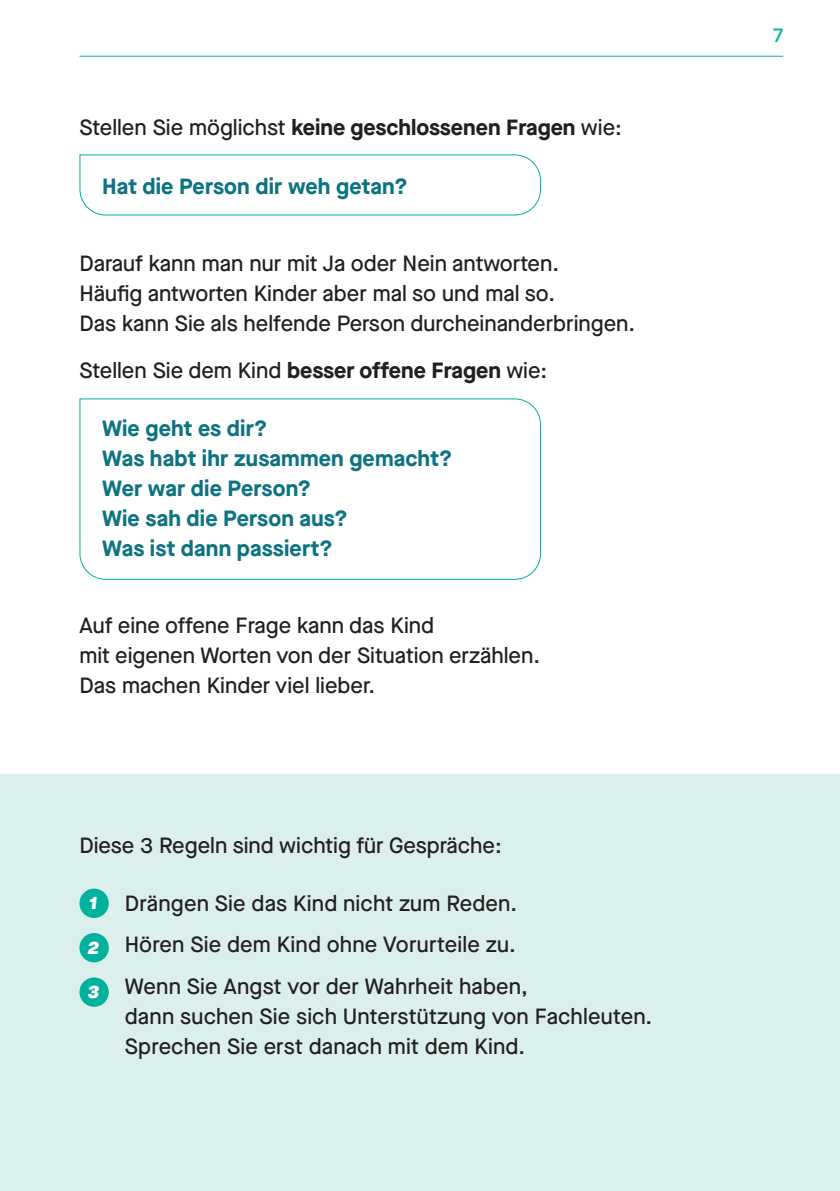
<style>
.page{position:relative;width:840px;height:1191px;background:#fff}
.page>*{position:absolute;margin:0;border:0;box-sizing:border-box;transform-origin:0 0}
.HL_2{font:500 22px/30px "Maison Neue";color:#231f20}
.HL_2-2{font:700 22px/30px "Maison Neue";letter-spacing:.005em;color:#0e7381}
.blau{font:700 22px "Maison Neue";color:#231f20}
.Fließtext{font:500 22px "Maison Neue";color:#231f20}
.blau-2{font:700 22px "Maison Neue";letter-spacing:.005em;color:#0e7381}
.t1{font:500 20px "Maison Neue";color:#00b19d}
.t2{font:17.8px "GT Walsheim Bl Ob";color:#fff}
.s1{font-weight:500}
.s2{font-weight:700}
</style>
<div class="page">
<svg style="left:79px;top:154px;width:462px;height:62px"></svg>
<svg style="left:79px;top:398px;width:462px;height:182px"></svg>
<div style="left:0;top:774px;width:839px;height:417px;background:#dbefec"></div>
<div style="left:79px;top:888px;width:30px;height:30px;background:#00b19d;border-radius:50%"></div>
<div style="left:79px;top:977px;width:30px;height:29px;background:#00b19d;border-radius:50%"></div>
<div style="left:79px;top:933px;width:30px;height:29px;background:#00b19d;border-radius:50%"></div>
<hr style="left:79px;top:56px;width:703px;height:1px;background:#00b19d">
<p class="blau" style="left:79px;top:112px;width:543px"><span class="s1">Stellen Sie möglichst</span> keine geschlossenen Fragen <span class="s1">wie:</span></p>
<p class="blau-2" style="left:102px;top:170px;width:307px">Hat die Person dir weh getan?</p>
<p class="HL_2" style="left:79px;top:248px;width:557px">Darauf kann man nur mit Ja oder Nein antworten.<br>Häufig antworten Kinder aber mal so und mal so.<br>Das kann Sie als helfende Person durcheinanderbringen.</p>
<p class="HL_2" style="left:79px;top:355px;width:469px">Stellen Sie dem Kind <span class="s2">besser offene Fragen</span> wie:</p>
<p class="HL_2-2" style="left:102px;top:413px;width:352px">Wie geht es dir?<br>Was habt ihr zusammen gemacht?<br>Wer war die Person?<br>Wie sah die Person aus?<br>Was ist dann passiert?</p>
<p class="HL_2" style="left:79px;top:610px;width:462px">Auf eine offene Frage kann das Kind<br>mit eigenen Worten von der Situation erzählen.<br>Das machen Kinder viel lieber.</p>
<p class="Fließtext" style="left:79px;top:830px;width:423px">Diese 3 Regeln sind wichtig für Gespräche:</p>
<p class="HL_2" style="left:125px;top:888px;width:393px">Drängen Sie das Kind nicht zum Reden.</p>
<p class="HL_2" style="left:125px;top:929px;width:392px">Hören Sie dem Kind ohne Vorurteile zu.</p>
<p class="HL_2" style="left:125px;top:970px;width:528px">Wenn Sie Angst vor der Wahrheit haben,<br>dann suchen Sie sich Unterstützung von Fachleuten.<br>Sprechen Sie erst danach mit dem Kind.</p>
<p class="t2" style="left:89px;top:893px;width:10px">1</p>
<p class="t2" style="left:87px;top:937px;width:13px">2</p>
<p class="t2" style="left:87px;top:982px;width:13px">3</p>
<p class="t1" style="left:772px;top:21px;width:12px">7</p>
</div>
